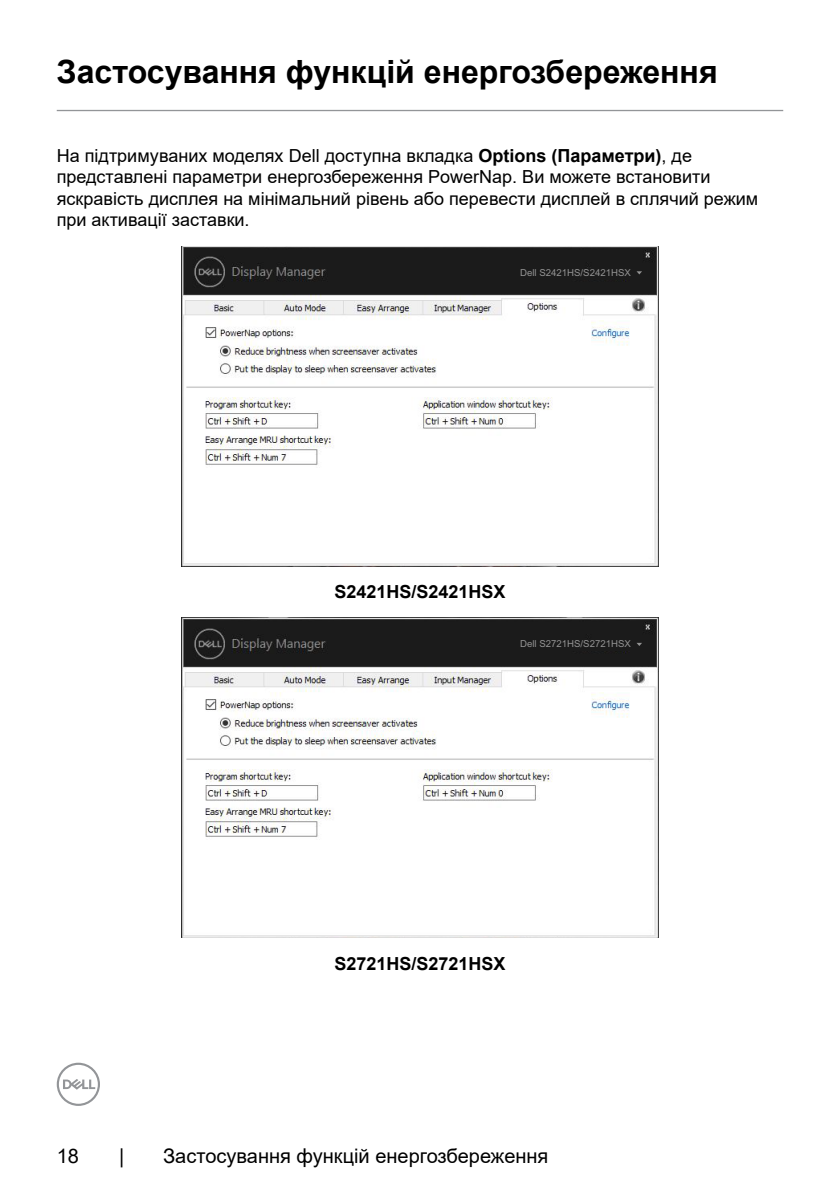
<style>
.page{position:relative;width:840px;height:1191px;background:#fff}
.page>*{position:absolute;margin:0;border:0;box-sizing:border-box;transform-origin:0 0}
.t1{font:700 32px "Arial";color:#000}
.t2{font:20px "Arial";color:#000}
.t3{font:18px/21.6px "Arial";color:#000}
.t4{font:700 18px "Arial";color:#000}
.t5{font:9.6px "Arial";color:#939393}
.s1{font-weight:700}
</style>
<div class="page">
<svg style="left:57px;top:1062px;width:43px;height:44px"></svg>
<hr style="left:57px;top:110px;width:725px;height:1px;background:#939598">
<img style="left:182px;top:246px;width:475px;height:320px">
<div style="left:540px;top:268px;width:103px;height:11px;background:#1b1b1b"></div>
<svg style="left:636px;top:271px;width:5px;height:3px"></svg>
<img style="left:182px;top:617px;width:475px;height:321px">
<div style="left:540px;top:639px;width:103px;height:12px;background:#1b1b1b"></div>
<h1 class="t1" style="left:57px;top:49px;width:662px">Застосування функцій енергозбереження</h1>
<p class="t3" style="left:57px;top:144px;width:702px">На підтримуваних моделях Dell доступна вкладка <span class="s1">Options (Параметри)</span>, де представлені параметри енергозбереження PowerNap. Ви можете встановити яскравість дисплея на мінімальний рівень або перевести дисплей в сплячий режим при активації заставки.</p>
<p class="t5" style="left:520px;top:267px;width:112px">Dell S2421HS/S2421HSX</p>
<p class="t4" style="left:334px;top:579px;width:173px">S2421HS/S2421HSX</p>
<p class="t5" style="left:520px;top:638px;width:112px">Dell S2721HS/S2721HSX</p>
<p class="t4" style="left:334px;top:950px;width:173px">S2721HS/S2721HSX</p>
<p class="t2" style="left:57px;top:1141px;width:24px">18</p>
<p class="t2" style="left:119px;top:1141px;width:7px">|</p>
<p class="t2" style="left:163px;top:1141px;width:386px">Застосування функцій енергозбереження</p>
</div>
